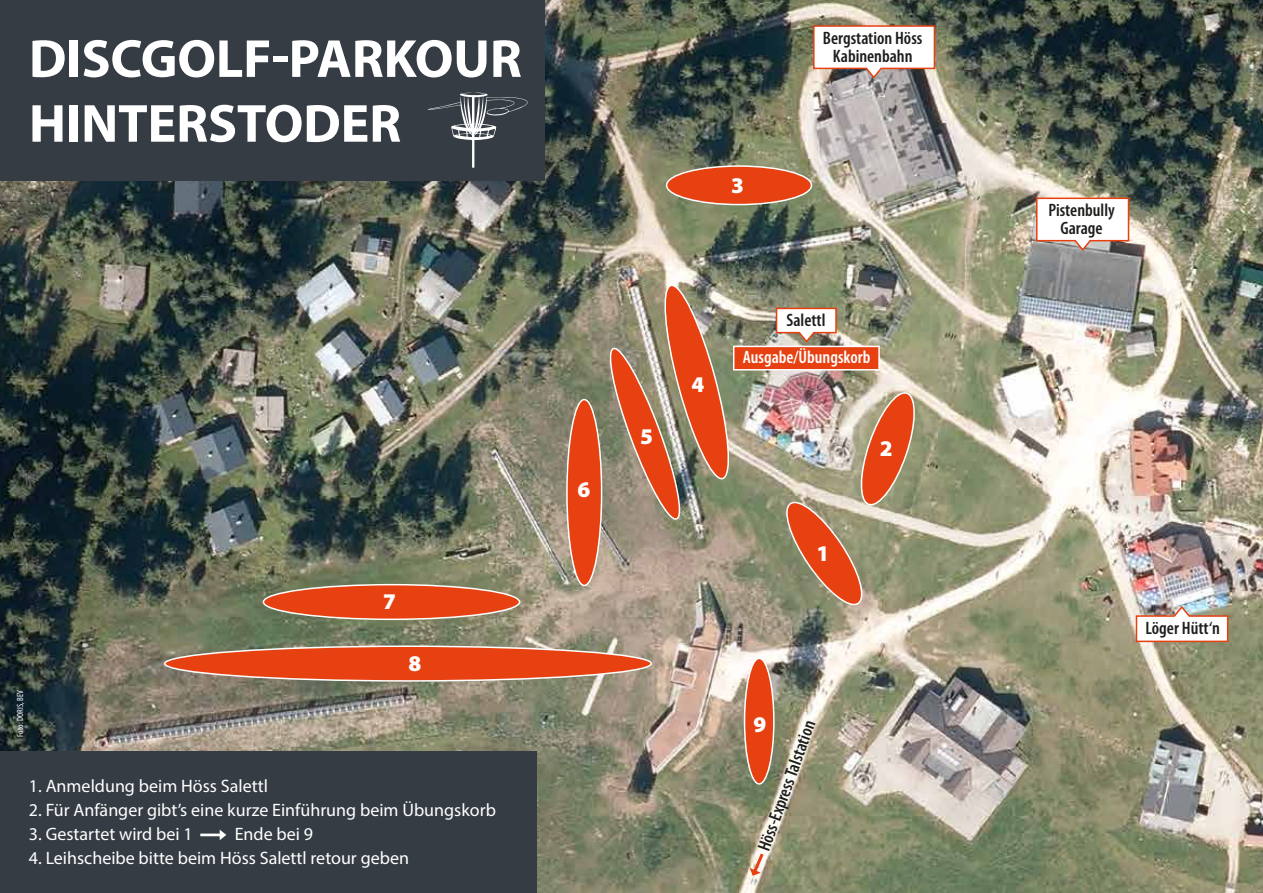
<style>
.page{position:relative;width:1263px;height:893px;background:#fff}
.page>*{position:absolute;margin:0;border:0;box-sizing:border-box;transform-origin:0 0}
.t1{font:700 54px/64.8px "Myriad Pro";letter-spacing:-.005em;color:#fff}
.t2{font:900 22.5px "Myriad Pro";color:#fff}
.t3{font:18px "Myriad Pro";color:#fff}
.t4{font:600 condensed 18px/18px "Myriad Pro";color:#1d1d1b;text-align:center}
.t5{font:600 condensed 18px "Myriad Pro";color:#fff}
.t6{font:condensed 9px "Myriad Pro";letter-spacing:.005em;color:#fff}
</style>
<div class="page">
<img style="left:0;top:0;width:1263px;height:893px">
<div style="left:667px;top:166px;width:144px;height:39px;background:#e74011;border-radius:50%"></div>
<div style="left:666px;top:165px;width:146px;height:40px;border:2px solid #fff;border-radius:50%"></div>
<svg style="left:606px;top:281px;width:127px;height:243px;background:#b07c60"></svg>
<div style="left:567px;top:400px;width:35px;height:185px;background:#e74011;border-radius:50%"></div>
<div style="left:566px;top:399px;width:36px;height:187px;border:2px solid #fff;border-radius:50%"></div>
<div style="left:263px;top:585px;width:256px;height:34px;background:#e74011;border-radius:50%"></div>
<div style="left:263px;top:584px;width:257px;height:36px;border:2px solid #fff;border-radius:50%"></div>
<div style="left:165px;top:646px;width:486px;height:35px;background:#e74011;border-radius:50%"></div>
<div style="left:164px;top:645px;width:488px;height:37px;border:2px solid #fff;border-radius:50%"></div>
<div style="left:744px;top:658px;width:30px;height:126px;background:#e74011;border-radius:50%"></div>
<div style="left:744px;top:658px;width:31px;height:127px;border:2px solid #fff;border-radius:50%"></div>
<div style="left:0;top:751px;width:536px;height:142px;background:#353c43"></div>
<svg style="left:200px;top:830px;width:26px;height:10px"></svg>
<svg style="left:750px;top:853px;width:14px;height:23px"></svg>
<svg style="left:775px;top:307px;width:62px;height:37px"></svg>
<svg style="left:812px;top:25px;width:124px;height:55px"></svg>
<svg style="left:1035px;top:197px;width:95px;height:55px"></svg>
<svg style="left:1135px;top:605px;width:94px;height:38px"></svg>
<div style="left:0;top:0;width:545px;height:180px;background:#353c43"></div>
<svg style="left:428px;top:92px;width:100px;height:76px"></svg>
<img style="left:782px;top:390px;width:137px;height:219px">
<div style="left:733px;top:346px;width:147px;height:25px;background:#e74011;border:2px solid #fff"></div>
<h1 class="t1" style="left:29px;top:25px;width:494px">DISCGOLF-PARKOUR<br>HINTERSTODER</h1>
<p class="t6" style="left:15px;top:737px;width:48px;rotate:-90deg">Foto: DORIS, BEV</p>
<p class="t2" style="left:383px;top:588px;width:14px">7</p>
<p class="t2" style="left:409px;top:651px;width:14px">8</p>
<p class="t3" style="left:29px;top:775px;width:240px">1. Anmeldung beim Höss Salettl</p>
<p class="t3" style="left:29px;top:799px;width:468px">2. Für Anfänger gibt’s eine kurze Einführung beim Übungskorb</p>
<p class="t3" style="left:29px;top:823px;width:165px">3. Gestartet wird bei 1</p>
<p class="t3" style="left:235px;top:823px;width:80px">Ende bei 9</p>
<p class="t3" style="left:29px;top:847px;width:382px">4. Leihscheibe bitte beim Höss Salettl retour geben</p>
<p class="t2" style="left:577px;top:477px;width:14px">6</p>
<p class="t2" style="left:731px;top:173px;width:14px">3</p>
<p class="t4" style="left:823px;top:29px;width:101px">Bergstation Höss<br>Kabinenbahn</p>
<p class="t2" style="left:640px;top:424px;width:14px">5</p>
<p class="t2" style="left:691px;top:371px;width:14px">4</p>
<p class="t4" style="left:786px;top:311px;width:41px">Salettl</p>
<p class="t5" style="left:743px;top:347px;width:129px">Ausgabe/Übungskorb</p>
<p class="t2" style="left:880px;top:436px;width:14px">2</p>
<p class="t2" style="left:816px;top:540px;width:14px">1</p>
<p class="t2" style="left:753px;top:711px;width:14px">9</p>
<p class="t4" style="left:755px;top:847px;width:139px;rotate:-70deg">Höss-Express Talstation</p>
<p class="t4" style="left:1048px;top:201px;width:68px">Pistenbully<br>Garage</p>
<p class="t4" style="left:1145px;top:619px;width:76px">Löger Hütt‘n</p>
</div>
